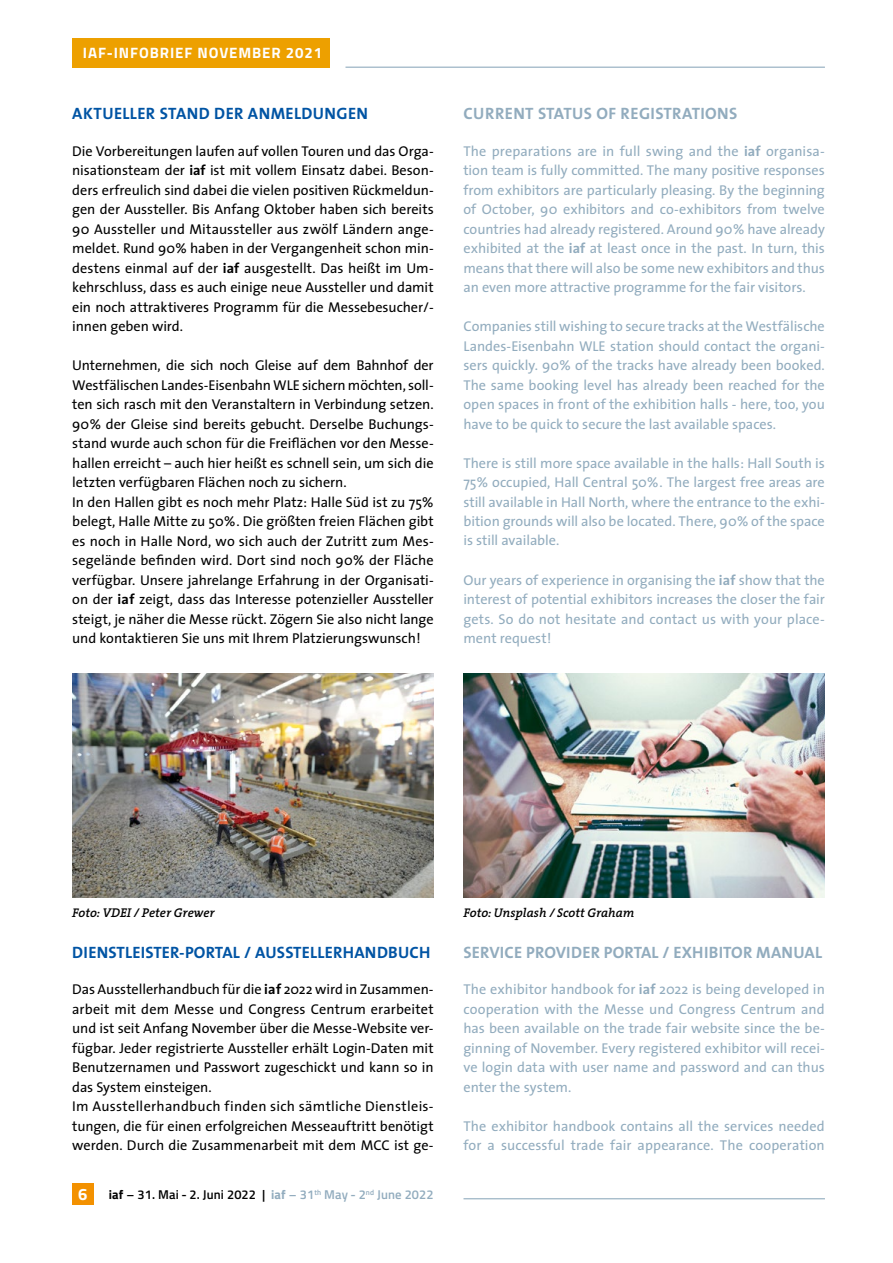
<style>
.page{position:relative;width:893px;height:1263px;background:#fff}
.page>*{position:absolute;margin:0;border:0;box-sizing:border-box;transform-origin:0 0}
.t1{font:16.5px "The Sans Bold Caps";letter-spacing:.015em;color:#0054a4}
.t2{font:16.5px "The Sans Bold Caps";letter-spacing:.015em;color:#92acbe}
.t3{font:700 16.5px "Titillium Web";color:#fff}
.t4{font:700 15px "Titillium Web";letter-spacing:.06em;color:#fff}
.t5{font:14.25px/19.5px "The Sans";letter-spacing:-.005em;color:#000}
.t6{font:14.25px/19.5px "The Sans";color:#92acbe;text-align:justify}
.t7{font:600 12.75px "Titillium Web";letter-spacing:.01em;color:#000}
.t8{font:italic 600 12.75px "The Serif";color:#000}
.t9{font:italic 600 12.6px "The Serif";color:#000}
.s1{font-weight:700}
.s2{font-size:12.6px}
.s3{font-weight:700;color:#92acbe}
.s4{color:#92acbe}
</style>
<div class="page">
<img style="left:72px;top:673px;width:362px;height:224px">
<div style="left:72px;top:1184px;width:22px;height:21px;background:#f39100"></div>
<hr style="left:463px;top:1198px;width:362px;height:1px;background:#92acbe">
<hr style="left:345px;top:67px;width:480px;height:1px;background:#92acbe">
<div style="left:72px;top:38px;width:258px;height:30px;background:#eda000"></div>
<img style="left:463px;top:673px;width:362px;height:224px">
<p class="t4" style="left:83px;top:42px;width:241px">IAF-INFOBRIEF NOVEMBER 2021</p>
<p class="t1" style="left:72px;top:100px;width:297px">AKTUELLER STAND DER ANMELDUNGEN</p>
<p class="t5" style="left:72px;top:141px;width:363px;text-align:justify">Die Vorbereitungen laufen auf vollen Touren und das Orga&shy;nisationsteam der <span class="s1">iaf</span> ist mit vollem Einsatz dabei. Beson&shy;ders erfreulich sind dabei die vielen positiven Rückmeldun&shy;gen der Aussteller. Bis Anfang Oktober haben sich bereits 90 Aussteller und Mitaussteller aus zwölf Ländern ange&shy;meldet. Rund 90% haben in der Vergangenheit schon min&shy;destens einmal auf der <span class="s1">iaf</span> ausgestellt. Das heißt im Um&shy;kehrschluss, dass es auch einige neue Aussteller und damit ein noch attraktiveres Programm für die Messebesucher/- innen geben wird.</p>
<p class="t5" style="left:72px;top:355px;width:363px">Unternehmen, die sich noch Gleise auf dem Bahnhof der Westfälischen Landes-Eisenbahn WLE sichern möchten, soll&shy;ten sich rasch mit den Veranstaltern in Verbindung setzen.<br>90% der Gleise sind bereits gebucht. Derselbe Buchungs&shy;stand wurde auch schon für die Freiflächen vor den Messe&shy;hallen erreicht – auch hier heißt es schnell sein, um sich die letzten verfügbaren Flächen noch zu sichern.<br>In den Hallen gibt es noch mehr Platz: Halle Süd ist zu 75% belegt, Halle Mitte zu 50%. Die größten freien Flächen gibt es noch in Halle Nord, wo sich auch der Zutritt zum Mes&shy;segelände befinden wird. Dort sind noch 90% der Fläche verfügbar. Unsere jahrelange Erfahrung in der Organisati&shy;on der <span class="s1">iaf</span> zeigt, dass das Interesse potenzieller Aussteller steigt, je näher die Messe rückt. Zögern Sie also nicht lange und kontaktieren Sie uns mit Ihrem Platzierungswunsch!</p>
<p class="t2" style="left:463px;top:100px;width:275px">CURRENT STATUS OF REGISTRATIONS</p>
<p class="t6" style="left:463px;top:141px;width:363px">The preparations are in full swing and the <span class="s1">iaf</span> organisa&shy;tion team is fully committed. The many positive responses from exhibitors are particularly pleasing. By the beginning of October, 90 exhibitors and co-exhibitors from twelve countries had already registered. Around 90% have already exhibited at the <span class="s1">iaf</span> at least once in the past. In turn, this means that there will also be some new exhibitors and thus an even more attractive programme for the fair visitors.</p>
<p class="t6" style="left:463px;top:316px;width:363px">Companies still wishing to secure tracks at the Westfälische Landes-Eisenbahn WLE station should contact the organi&shy;sers quickly. 90% of the tracks have already been booked.<br>The same booking level has already been reached for the open spaces in front of the exhibition halls - here, too, you have to be quick to secure the last available spaces.</p>
<p class="t6" style="left:463px;top:452px;width:363px">There is still more space available in the halls: Hall South is 75% occupied, Hall Central 50%. The largest free areas are still available in Hall North, where the entrance to the exhi&shy;bition grounds will also be located. There, 90% of the space is still available.</p>
<p class="t6" style="left:463px;top:569px;width:363px">Our years of experience in organising the <span class="s1">iaf</span> show that the interest of potential exhibitors increases the closer the fair gets. So do not hesitate and contact us with your place&shy;ment request!</p>
<p class="t8" style="left:72px;top:902px;width:144px"><span class="s2">Foto:</span> VDEI / Peter Grewer</p>
<p class="t9" style="left:463px;top:902px;width:172px">Foto: Unsplash / Scott Graham</p>
<p class="t1" style="left:72px;top:939px;width:360px">DIENSTLEISTER-PORTAL / AUSSTELLERHANDBUCH</p>
<p class="t2" style="left:463px;top:939px;width:360px">SERVICE PROVIDER PORTAL / EXHIBITOR MANUAL</p>
<p class="t5" style="left:72px;top:979px;width:363px">Das Ausstellerhandbuch für die <span class="s1">iaf</span> 2022 wird in Zusammen&shy;arbeit mit dem Messe und Congress Centrum erarbeitet und ist seit Anfang November über die Messe-Website ver&shy;fügbar. Jeder registrierte Aussteller erhält Login-Daten mit Benutzernamen und Passwort zugeschickt und kann so in das System einsteigen.<br>Im Ausstellerhandbuch finden sich sämtliche Dienstleis&shy;tungen, die für einen erfolgreichen Messeauftritt benötigt werden. Durch die Zusammenarbeit mit dem MCC ist ge-</p>
<p class="t3" style="left:78px;top:1181px;width:11px">6</p>
<p class="t7" style="left:109px;top:1185px;width:326px"><span class="s1">iaf</span> – 31. Mai - 2. Juni 2022 | <span class="s3">iaf</span> <span class="s4">– 31</span><sup>th</sup> <span class="s4">May - 2</span><sup>nd</sup> <span class="s4">June 2022</span></p>
<p class="t6" style="left:463px;top:979px;width:363px">The exhibitor handbook for <span class="s1">iaf</span> 2022 is being developed in cooperation with the Messe und Congress Centrum and has been available on the trade fair website since the be&shy;ginning of November. Every registered exhibitor will recei&shy;ve login data with user name and password and can thus enter the system.</p>
<p class="t6" style="left:463px;top:1115px;width:363px">The exhibitor handbook contains all the services needed for a successful trade fair appearance. The cooperation</p>
</div>
